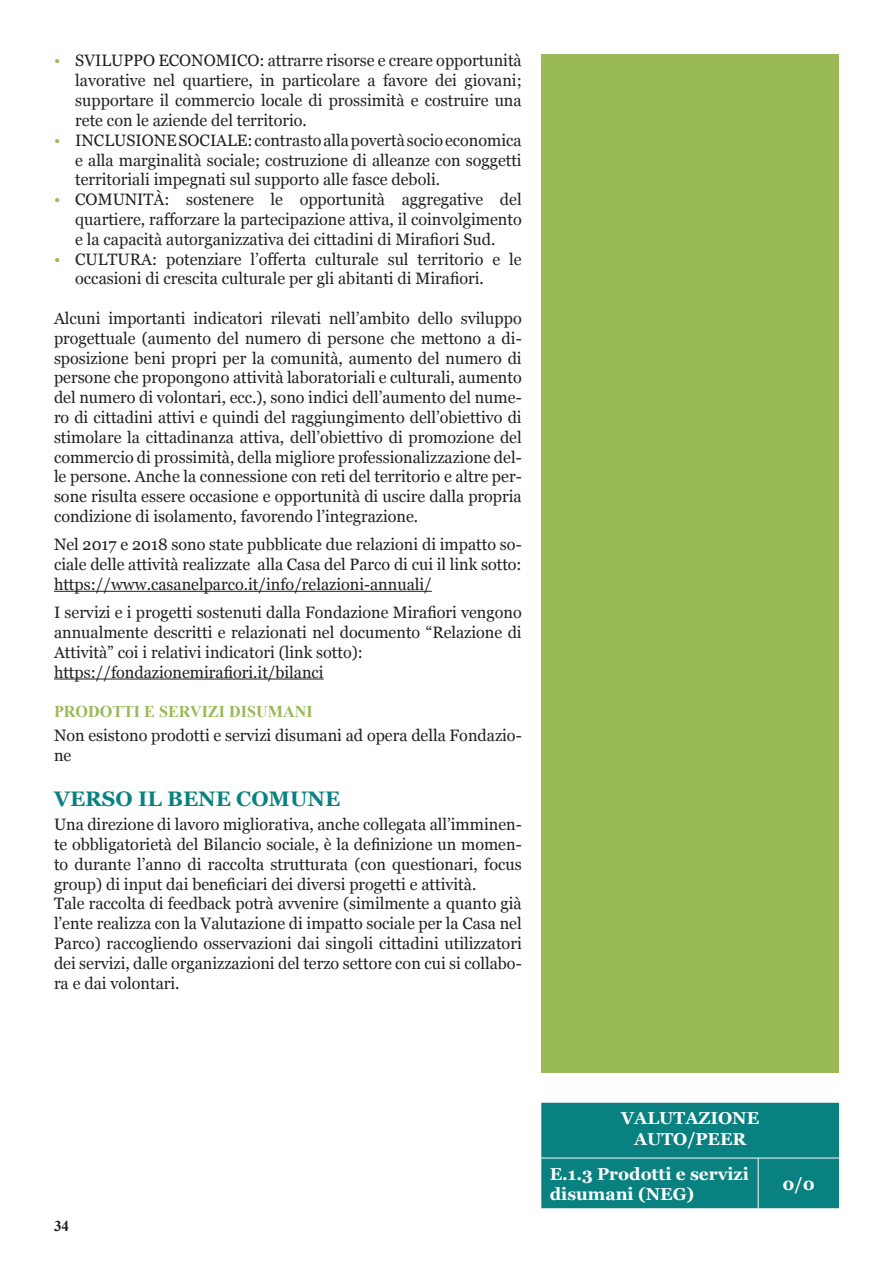
<style>
.page{position:relative;width:893px;height:1263px;background:#fff}
.page>*{position:absolute;margin:0;border:0;box-sizing:border-box;transform-origin:0 0}
._02_Titolo_2_azzurro{font:700 21px "Georgia";color:#0a8181}
._04_Testo_a_lato{font:700 17.25px/20.7px "Georgia";color:#fff;text-align:center}
._03_Testo{font:16.5px/19.8px "Georgia";color:#231f20;text-align:justify}
._03_Titolo_3_verde{font:700 16.5px "Times New Roman";color:#9aba57}
.t1{font:700 15px "Times New Roman";color:#231f20}
.s1{color:#9aba57}
</style>
<div class="page">
<hr style="left:54px;top:591px;width:378px;height:1px;background:#231f20">
<hr style="left:54px;top:679px;width:270px;height:1px;background:#231f20">
<div style="left:541px;top:54px;width:298px;height:932px;background:#9aba57"></div>
<div style="left:541px;top:247px;width:298px;height:826px;background:#9aba57"></div>
<div style="left:541px;top:1103px;width:298px;height:105px;background:#0a8181"></div>
<hr style="left:541px;top:1158px;width:217px;height:1px;background:#fff">
<hr style="left:758px;top:1158px;width:81px;height:1px;background:#fff">
<hr style="left:758px;top:1158px;width:1px;height:50px;background:#fff">
<p class="_03_Testo" style="left:75px;top:50px;width:448px;text-indent:-21px"><span class="s1">•</span> SVILUPPO ECONOMICO: attrarre risorse e creare opportunità lavorative nel quartiere, in particolare a favore dei giovani; supportare il commercio locale di prossimità e costruire una rete con le aziende del territorio.</p>
<p class="_03_Testo" style="left:75px;top:129px;width:448px;text-indent:-21px"><span class="s1">•</span> INCLUSIONE SOCIALE: contrasto alla povertà socio economica e alla marginalità sociale; costruzione di alleanze con soggetti territoriali impegnati sul supporto alle fasce deboli.</p>
<p class="_03_Testo" style="left:75px;top:189px;width:448px;text-indent:-21px"><span class="s1">•</span> COMUNITÀ: sostenere le opportunità aggregative del quartiere, rafforzare la partecipazione attiva, il coinvolgimento e la capacità autorganizzativa dei cittadini di Mirafiori Sud.</p>
<p class="_03_Testo" style="left:75px;top:248px;width:448px;text-indent:-21px"><span class="s1">•</span> CULTURA: potenziare l’offerta culturale sul territorio e le occasioni di crescita culturale per gli abitanti di Mirafiori.</p>
<p class="_03_Testo" style="left:54px;top:308px;width:469px">Alcuni importanti indicatori rilevati nell’ambito dello sviluppo progettuale (aumento del numero di persone che mettono a di&shy;sposizione beni propri per la comunità, aumento del numero di persone che propongono attività laboratoriali e culturali, aumento del numero di volontari, ecc.), sono indici dell’aumento del nume&shy;ro di cittadini attivi e quindi del raggiungimento dell’obiettivo di stimolare la cittadinanza attiva, dell’obiettivo di promozione del commercio di prossimità, della migliore professionalizzazione del&shy;le persone. Anche la connessione con reti del territorio e altre per&shy;sone risulta essere occasione e opportunità di uscire dalla propria condizione di isolamento, favorendo l’integrazione.</p>
<p class="_03_Testo" style="left:54px;top:534px;width:469px">Nel 2017 e 2018 sono state pubblicate due relazioni di impatto so&shy;ciale delle attività realizzate alla Casa del Parco di cui il link sotto:</p>
<p class="_03_Testo" style="left:54px;top:574px;width:379px">https://www.casanelparco.it/info/relazioni-annuali/</p>
<p class="_03_Testo" style="left:54px;top:602px;width:469px">I servizi e i progetti sostenuti dalla Fondazione Mirafiori vengono annualmente descritti e relazionati nel documento “Relazione di Attività” coi i relativi indicatori (link sotto):</p>
<p class="_03_Testo" style="left:54px;top:661px;width:271px">https://fondazionemirafiori.it/bilanci</p>
<p class="_03_Titolo_3_verde" style="left:54px;top:700px;width:260px">PRODOTTI E SERVIZI DISUMANI</p>
<p class="_03_Testo" style="left:54px;top:725px;width:469px">Non esistono prodotti e servizi disumani ad opera della Fondazio&shy;ne</p>
<p class="_02_Titolo_2_azzurro" style="left:54px;top:783px;width:288px">VERSO IL BENE COMUNE</p>
<p class="_03_Testo" style="left:54px;top:814px;width:469px">Una direzione di lavoro migliorativa, anche collegata all’imminen&shy;te obbligatorietà del Bilancio sociale, è la definizione un momen&shy;to durante l’anno di raccolta strutturata (con questionari, focus group) di input dai beneficiari dei diversi progetti e attività.</p>
<p class="_03_Testo" style="left:54px;top:893px;width:469px">Tale raccolta di feedback potrà avvenire (similmente a quanto già l’ente realizza con la Valutazione di impatto sociale per la Casa nel Parco) raccogliendo osservazioni dai singoli cittadini utilizzatori dei servizi, dalle organizzazioni del terzo settore con cui si collabo&shy;ra e dai volontari.</p>
<p class="t1" style="left:54px;top:1215px;width:16px">34</p>
<p class="_04_Testo_a_lato" style="left:621px;top:1107px;width:139px">VALUTAZIONE<br>AUTO/PEER</p>
<p class="_04_Testo_a_lato" style="left:550px;top:1162px;width:200px;text-align:left">E.1.3 Prodotti e servizi disumani (NEG)</p>
<p class="_04_Testo_a_lato" style="left:782px;top:1173px;width:34px">0/0</p>
</div>
